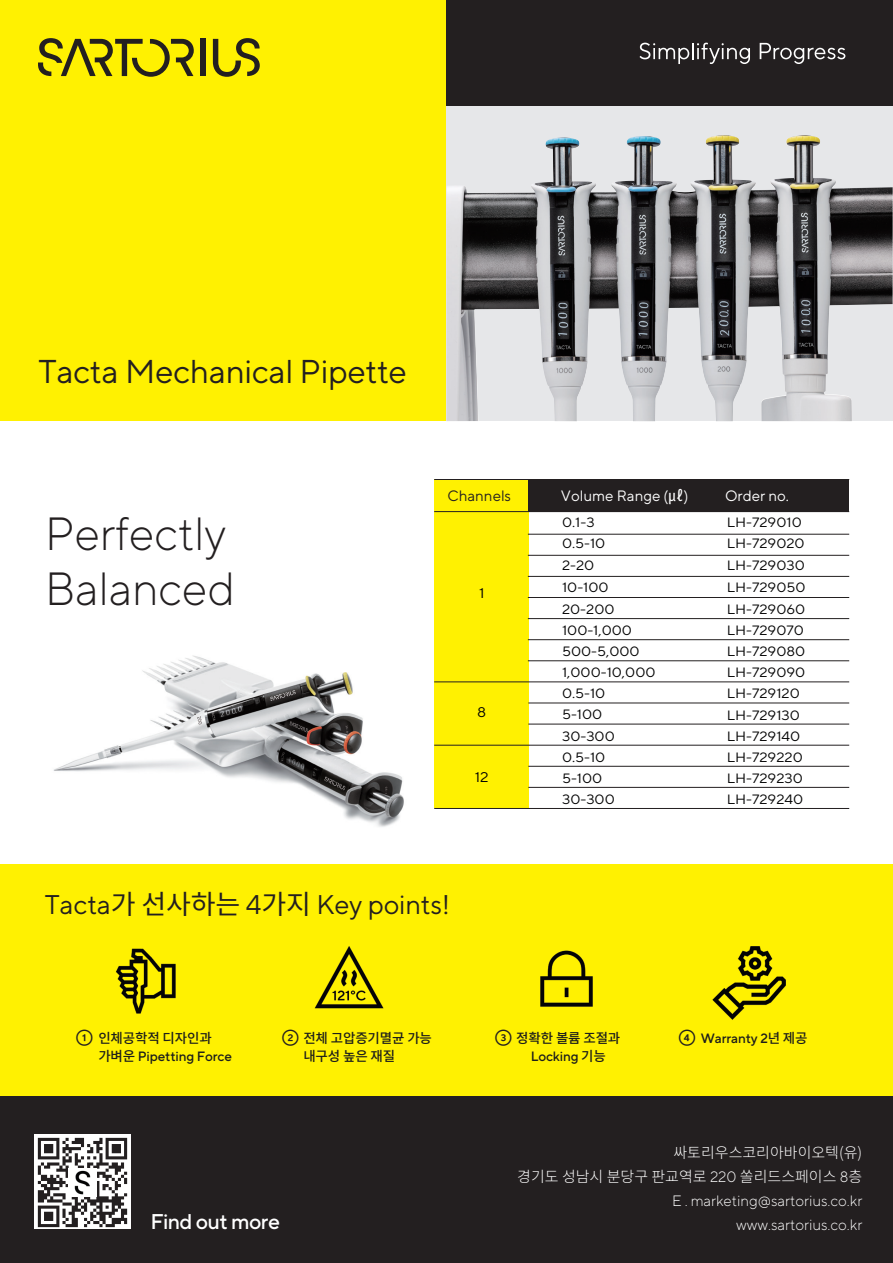
<style>
.page{position:relative;width:893px;height:1263px;background:#fff}
.page>*{position:absolute;margin:0;border:0;box-sizing:border-box;transform-origin:0 0}
.t1{font:300 46.5px/55.8px "TT Norms Pro";letter-spacing:-.005em;color:#231f20}
.t2{font:33px "TT Norms Pro";letter-spacing:-.01em;color:#231f20}
.t3{font:27px "TT Norms Pro";letter-spacing:-.005em;color:#231f20}
.t4{font:500 21.3px "TT Norms Pro";letter-spacing:-.025em;color:#fff}
.t5{font:500 18px "TT Norms Pro";color:#231f20}
.t6{font:300 15px "TT Norms Pro";color:#fff}
.t7{font:300 15px/24px "Noto Sans CJ Kkr";color:#fff;text-align:right}
.t8{font:15px "TT Norms Pro";color:#fff}
.t9{font:15px "TT Norms Pro";color:#231f20}
.t10{font:13.95px "TT Norms Pro";color:#030303;scale:1.1 1}
.t11{font:13.5px/21.3px "TT Norms Pro";color:#030303;scale:1.1 1}
.t12{font:500 13.5px "TT Norms Pro";letter-spacing:-.01em;color:#1d1e1b}
.t13{font:500 13.5px/18px "Noto Sans CJ Kkr";letter-spacing:-.01em;color:#1d1e1b}
.s1{font-family:"Noto Sans CJ Kkr"}
.s2{font-family:"TT Norms Pro"}
</style>
<div class="page">
<div style="left:0;top:0;width:447px;height:421px;background:#fff101"></div>
<svg style="left:447px;top:105px;width:446px;height:316px"></svg>
<div style="left:447px;top:0;width:446px;height:105px;background:#231f20"></div>
<div style="left:200px;top:39px;width:5px;height:37px;background:#231f20"></div>
<svg style="left:213px;top:38px;width:47px;height:39px"></svg>
<svg style="left:38px;top:38px;width:156px;height:39px"></svg>
<svg style="left:639px;top:43px;width:111px;height:21px"></svg>
<svg style="left:760px;top:43px;width:85px;height:21px"></svg>
<div style="left:0;top:1095px;width:893px;height:168px;background:#231f20"></div>
<img style="left:35px;top:1134px;width:96px;height:95px">
<img style="left:69px;top:1169px;width:28px;height:27px">
<div style="left:434px;top:480px;width:94px;height:328px;background:#fff101"></div>
<div style="left:528px;top:479px;width:321px;height:33px;background:#231f20"></div>
<hr style="left:434px;top:511px;width:415px;height:1px;background:#231f20">
<hr style="left:528px;top:534px;width:321px;height:1px;background:#231f20">
<hr style="left:528px;top:555px;width:321px;height:1px;background:#231f20">
<hr style="left:528px;top:576px;width:321px;height:1px;background:#231f20">
<hr style="left:528px;top:597px;width:321px;height:1px;background:#231f20">
<hr style="left:528px;top:618px;width:321px;height:1px;background:#231f20">
<hr style="left:528px;top:639px;width:321px;height:1px;background:#231f20">
<hr style="left:528px;top:660px;width:321px;height:1px;background:#231f20">
<hr style="left:434px;top:682px;width:415px;height:1px;background:#231f20">
<hr style="left:528px;top:703px;width:321px;height:1px;background:#231f20">
<hr style="left:528px;top:724px;width:321px;height:1px;background:#231f20">
<hr style="left:434px;top:745px;width:415px;height:1px;background:#231f20">
<hr style="left:528px;top:766px;width:321px;height:1px;background:#231f20">
<hr style="left:528px;top:787px;width:321px;height:1px;background:#231f20">
<hr style="left:434px;top:808px;width:415px;height:1px;background:#231f20">
<hr style="left:434px;top:479px;width:415px;height:1px;background:#231f20">
<img style="left:447px;top:135px;width:276px;height:286px">
<div style="left:0;top:864px;width:893px;height:232px;background:#fff101"></div>
<img style="left:116px;top:948px;width:60px;height:66px">
<img style="left:314px;top:946px;width:70px;height:63px">
<img style="left:540px;top:950px;width:53px;height:57px">
<img style="left:712px;top:946px;width:74px;height:74px">
<img style="left:53px;top:655px;width:351px;height:172px">
<h2 class="t2" style="left:38px;top:347px;width:370px">Tacta Mechanical Pipette</h2>
<h1 class="t1" style="left:45px;top:502px;width:192px">Perfectly<br>Balanced</h1>
<p class="t9" style="left:447px;top:485px;width:65px">Channels</p>
<p class="t8" style="left:561px;top:485px;width:129px">Volume Range (<span class="s1">㎕</span>)</p>
<p class="t8" style="left:725px;top:485px;width:65px">Order no.</p>
<p class="t11" style="left:562px;top:510px;width:86px">0.1-3<br>0.5-10<br>2-20<br>10-100<br>20-200<br>100-1,000<br>500-5,000<br>1,000-10,000<br>0.5-10<br>5-100<br>30-300<br>0.5-10<br>5-100<br>30-300</p>
<p class="t11" style="left:727px;top:510px;width:73px">LH-729010<br>LH-729020<br>LH-729030<br>LH-729050<br>LH-729060<br>LH-729070<br>LH-729080<br>LH-729090<br>LH-729120<br>LH-729130<br>LH-729140<br>LH-729220<br>LH-729230<br>LH-729240</p>
<p class="t10" style="left:479px;top:583px;width:6px">1</p>
<p class="t10" style="left:477px;top:702px;width:10px">8</p>
<p class="t10" style="left:475px;top:767px;width:14px">12</p>
<h3 class="t3" style="left:45px;top:885px;width:407px">Tacta<span class="s1">가 선사하는</span> 4<span class="s1">가지</span> Key points!</h3>
<h3 class="t5" style="left:75px;top:1025px;width:19px">①</h3>
<h3 class="t5" style="left:281px;top:1025px;width:19px">②</h3>
<h3 class="t5" style="left:494px;top:1025px;width:19px">③</h3>
<h3 class="t5" style="left:678px;top:1025px;width:19px">④</h3>
<p class="t13" style="left:303px;top:1029px;width:130px">전체 고압증기멸균 가능 내구성 높은 재질</p>
<p class="t13" style="left:516px;top:1029px;width:106px">정확한 볼륨 조절과</p>
<p class="t12" style="left:701px;top:1028px;width:108px">Warranty 2<span class="s1">년 제공</span></p>
<p class="t13" style="left:98px;top:1029px;width:115px">인체공학적 디자인과</p>
<p class="t12" style="left:98px;top:1046px;width:135px"><span class="s1">가벼운</span> Pipetting Force</p>
<p class="t12" style="left:531px;top:1046px;width:76px">Locking <span class="s1">기능</span></p>
<p class="t7" style="left:517px;top:1141px;width:347px">싸토리우스코리아바이오텍(유)<br>경기도 성남시 분당구 판교역로 <span class="s2">220</span> 쏠리드스페이스 <span class="s2">8</span>층</p>
<p class="t6" style="left:672px;top:1190px;width:192px">E . marketing@sartorius.co.kr</p>
<h3 class="t4" style="left:150px;top:1206px;width:131px">Find out more</h3>
<p class="t6" style="left:736px;top:1214px;width:128px">www.sartorius.co.kr</p>
</div>
